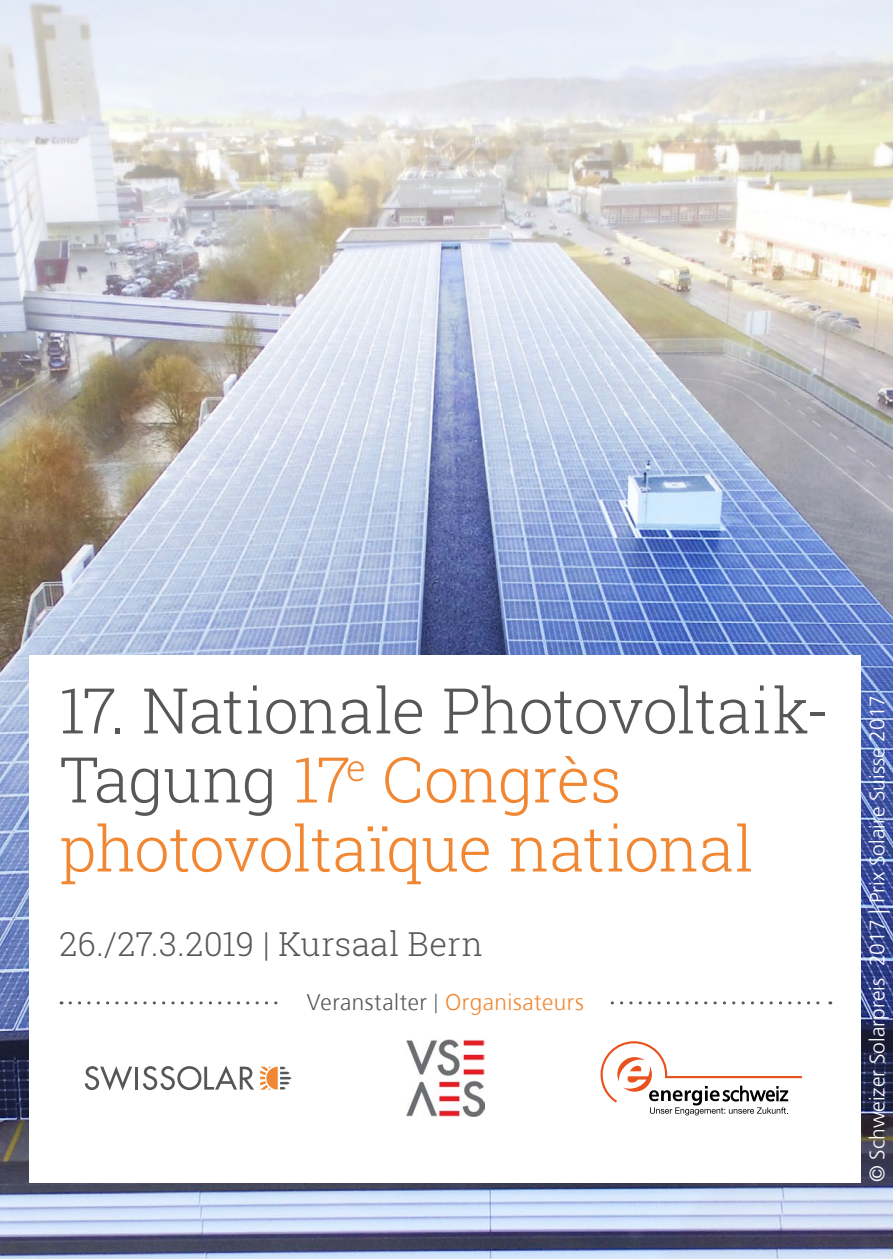
<style>
.page{position:relative;width:893px;height:1259px;background:#fff}
.page>*{position:absolute;margin:0;border:0;box-sizing:border-box;transform-origin:0 0}
.Titel_Orange{font:300 63px "Roboto Slab";letter-spacing:-.015em;color:#575756}
.Titel{font:300 63px "Roboto Slab";letter-spacing:-.015em;color:#f18732}
.Titel_Orange-2{font:300 63px "Roboto Slab";letter-spacing:-.01em;color:#f18732}
.Lead{font:300 33px "Roboto Slab";letter-spacing:.01em;color:#575756}
.Partner_Veranstalter{font:300 22.5px "Frutiger";letter-spacing:.02em;color:#f18732}
.t1{font:300 21px "Frutiger LT Std";color:#fff}
.s1{color:#575756}
.s2{font-family:"Roboto Slab";color:#575756}
</style>
<div class="page">
<img style="left:0;top:0;width:893px;height:1259px">
<div style="left:30px;top:654px;width:831px;height:528px;background:#fff"></div>
<svg style="left:70px;top:1001px;width:761px;height:3px"></svg>
<div style="left:282px;top:992px;width:327px;height:18px;background:#fff"></div>
<svg style="left:85px;top:1066px;width:47px;height:24px"></svg>
<hr style="left:135px;top:1066px;width:3px;height:23px;background:#575756">
<svg style="left:143px;top:1066px;width:111px;height:24px"></svg>
<svg style="left:260px;top:1066px;width:32px;height:23px"></svg>
<img style="left:406px;top:1039px;width:79px;height:77px">
<svg style="left:600px;top:1041px;width:202px;height:74px"></svg>
<p class="Titel_Orange" style="left:60px;top:667px;width:772px">17. Nationale Photovoltaik-</p>
<p class="Titel_Orange-2" style="left:60px;top:736px;width:564px"><span class="s1">Tagung</span> 17<sup>e</sup> Congrès</p>
<p class="Titel" style="left:60px;top:805px;width:696px">photovoltaïque national</p>
<p class="Lead" style="left:60px;top:921px;width:425px">26./27.3.2019 | Kursaal Bern</p>
<p class="Partner_Veranstalter" style="left:307px;top:989px;width:278px"><span class="s1">Veranstalter</span> <span class="s2">|</span> Organisateurs</p>
<p class="t1" style="left:865px;top:1182px;width:489px;rotate:-90deg">© Schweizer Solarpreis 2017 | Prix Solaire Suisse 2017</p>
</div>
